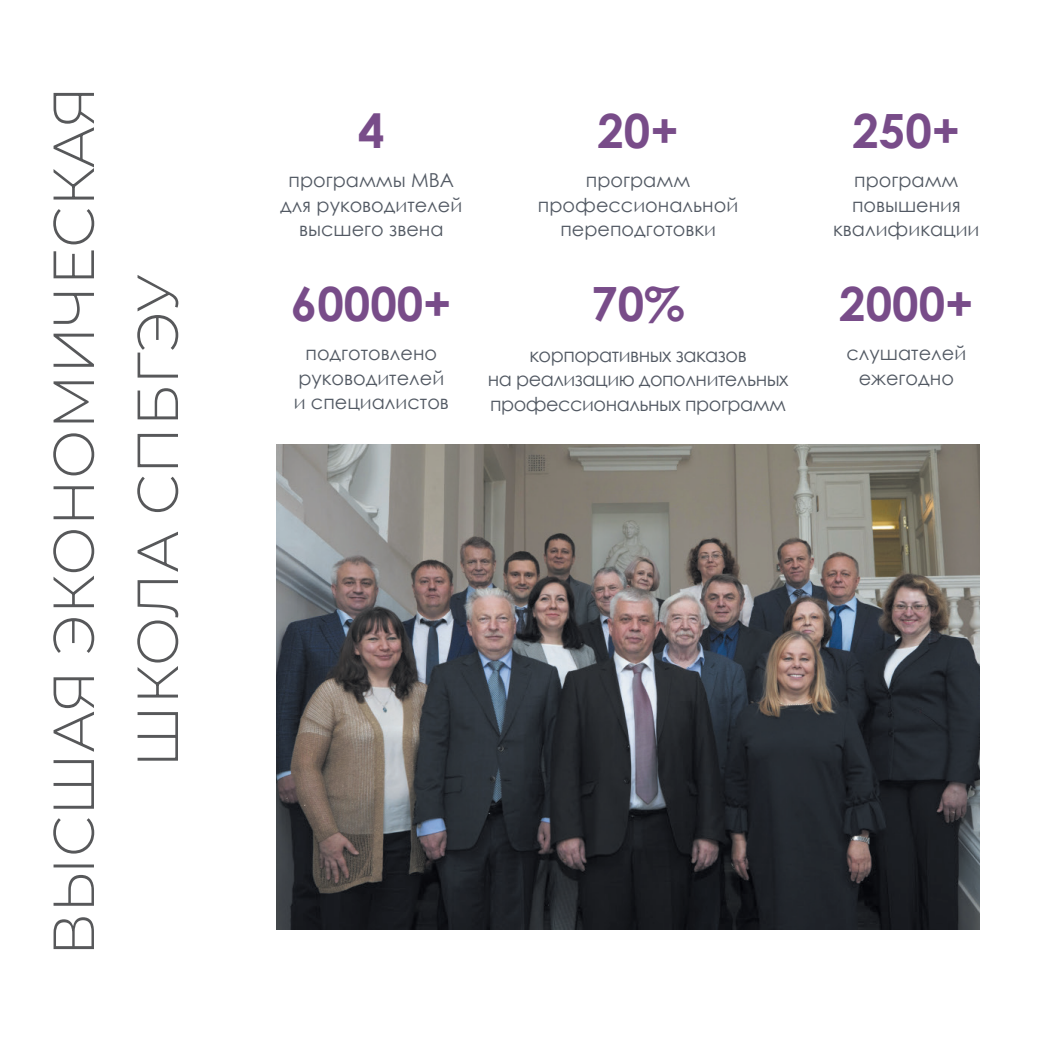
<style>
.page{position:relative;width:1042px;height:1042px;background:#fff}
.page>*{position:absolute;margin:0;border:0;box-sizing:border-box;transform-origin:0 0}
.t1{font:300 57.75px/84px "Montserrat";color:#57585a;text-align:center}
.t2{font:700 47.25px "Century Gothic";color:#784c89}
.t3{font:19.25px/24.5px "Century Gothic";color:#525963;text-align:center}
.t4{font:19.25px/24.5px "Century Gothic";letter-spacing:-.025em;color:#525963;text-align:center}
</style>
<div class="page">
<hr style="left:1041px;top:419px;width:1px;height:140px;background:#f6f7f7">
<img style="left:276px;top:444px;width:704px;height:485px">
<p class="t1" style="left:30px;top:956px;width:872px;rotate:-90deg">ВЫСШАЯ ЭКОНОМИЧЕСКАЯ<br>ШКОЛА СПБГЭУ</p>
<p class="t2" style="left:358px;top:95px;width:28px">4</p>
<p class="t3" style="left:280px;top:168px;width:183px">программы МВА для руководителей высшего звена</p>
<p class="t2" style="left:291px;top:268px;width:162px">60000+</p>
<p class="t3" style="left:294px;top:341px;width:157px">подготовлено руководителей и специалистов</p>
<p class="t2" style="left:597px;top:95px;width:83px">20+</p>
<p class="t3" style="left:538px;top:168px;width:202px">программ профессиональной переподготовки</p>
<p class="t2" style="left:591px;top:268px;width:95px">70%</p>
<p class="t4" style="left:488px;top:342px;width:302px">корпоративных заказов<br>на реализацию дополнительных профессиональных программ</p>
<p class="t2" style="left:852px;top:95px;width:109px">250+</p>
<p class="t3" style="left:833px;top:168px;width:148px">программ повышения квалификации</p>
<p class="t2" style="left:839px;top:268px;width:136px">2000+</p>
<p class="t3" style="left:846px;top:341px;width:121px">слушателей</p>
<p class="t3" style="left:859px;top:365px;width:97px">ежегодно</p>
</div>
